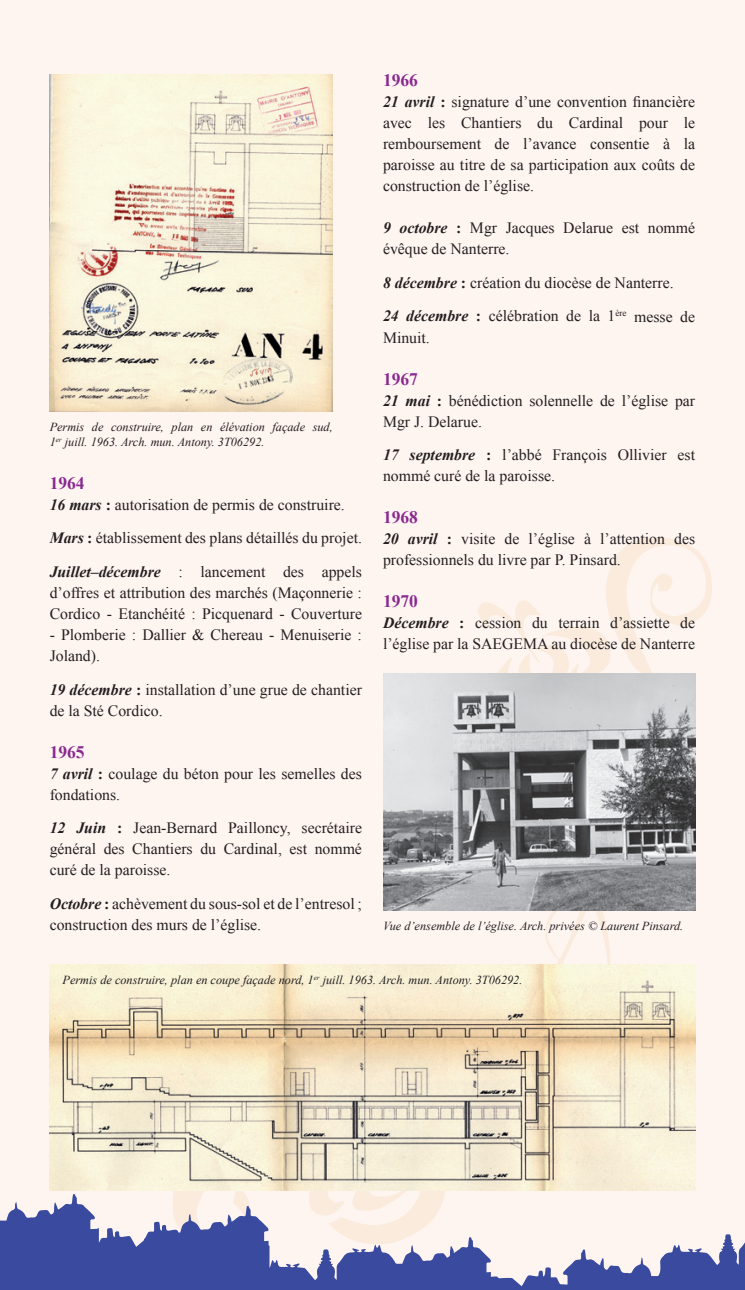
<style>
.page{position:relative;width:745px;height:1290px;background:#fff}
.page>*{position:absolute;margin:0;border:0;box-sizing:border-box;transform-origin:0 0}
.t1{font:700 17.5px "Times New Roman";color:#892890}
.t2{font:15.75px/21px "Times New Roman";color:#231f20}
.t3{font:italic 12.25px/14.7px "Times New Roman";color:#231f20}
.s1{font-weight:700;font-style:italic}
.s2{font-weight:700}
</style>
<div class="page">
<div style="left:0;top:0;width:744px;height:1290px;background:#fef5f1"></div>
<svg style="left:383px;top:537px;width:328px;height:645px"></svg>
<img style="left:50px;top:74px;width:282px;height:337px">
<img style="left:50px;top:964px;width:644px;height:218px">
<img style="left:383px;top:674px;width:311px;height:236px">
<svg style="left:0;top:1182px;width:744px;height:108px"></svg>
<p class="t3" style="left:50px;top:419px;width:284px">Permis de construire, plan en élévation façade sud,<br>1<sup>er</sup> juill. 1963. Arch. mun. Antony. 3T06292.</p>
<p class="t1" style="left:50px;top:471px;width:36px">1964</p>
<p class="t2" style="left:50px;top:487px;width:313px;line-height:33.6px"><span class="s1">16 mars</span> <span class="s2">:</span> autorisation de permis de construire.<br><span class="s1">Mars</span> <span class="s2">:</span> établissement des plans détaillés du projet.<br><span class="s1">Juillet–décembre</span> : lancement des appels</p>
<p class="t2" style="left:50px;top:582px;width:313px">d’offres et attribution des marchés (Maçonnerie :<br>Cordico - Etanchéité : Picquenard - Couverture</p>
<p class="t2" style="left:50px;top:624px;width:313px">- Plomberie : Dallier &amp; Chereau - Menuiserie :<br>Joland).</p>
<p class="t2" style="left:50px;top:679px;width:313px"><span class="s1">19 décembre</span> <span class="s2">:</span> installation d’une grue de chantier de la Sté Cordico.</p>
<p class="t1" style="left:50px;top:740px;width:36px">1965</p>
<p class="t2" style="left:50px;top:763px;width:313px"><span class="s1">7 avril</span> <span class="s2">:</span> coulage du béton pour les semelles des fondations.</p>
<p class="t2" style="left:50px;top:817px;width:313px;text-align:justify"><span class="s1">12 Juin</span> <span class="s2">:</span> Jean-Bernard Pailloncy, secrétaire général des Chantiers du Cardinal, est nommé curé de la paroisse.</p>
<p class="t2" style="left:50px;top:893px;width:313px"><span class="s1">Octobre</span> <span class="s2">:</span> achèvement du sous-sol et de l’entresol ; construction des murs de l’église.</p>
<p class="t1" style="left:383px;top:68px;width:36px">1966</p>
<p class="t2" style="left:383px;top:91px;width:313px;text-align:justify"><span class="s1">21 avril</span> <span class="s2">:</span> signature d’une convention financière avec les Chantiers du Cardinal pour le remboursement de l’avance consentie à la paroisse au titre de sa participation aux coûts de construction de l’église.</p>
<p class="t2" style="left:383px;top:217px;width:313px"><span class="s1">9 octobre</span> <span class="s2">:</span> Mgr Jacques Delarue est nommé évêque de Nanterre.</p>
<p class="t2" style="left:383px;top:266px;width:313px;line-height:33.6px"><span class="s1">8 décembre</span> <span class="s2">:</span> création du diocèse de Nanterre.<br><span class="s1">24 décembre</span> <span class="s2">:</span> célébration de la 1<sup>ère</sup> messe de</p>
<p class="t2" style="left:383px;top:326px;width:48px">Minuit.</p>
<p class="t1" style="left:383px;top:367px;width:36px">1967</p>
<p class="t2" style="left:383px;top:389px;width:313px"><span class="s1">21 mai</span> <span class="s2">:</span> bénédiction solennelle de l’église par<br>Mgr J. Delarue.</p>
<p class="t2" style="left:383px;top:444px;width:313px"><span class="s1">17 septembre</span> <span class="s2">:</span> l’abbé François Ollivier est nommé curé de la paroisse.</p>
<p class="t1" style="left:383px;top:505px;width:36px">1968</p>
<p class="t2" style="left:383px;top:528px;width:313px"><span class="s1">20 avril</span> <span class="s2">:</span> visite de l’église à l’attention des professionnels du livre par P. Pinsard.</p>
<p class="t1" style="left:383px;top:589px;width:36px">1970</p>
<p class="t2" style="left:383px;top:612px;width:313px"><span class="s1">Décembre</span> <span class="s2">:</span> cession du terrain d’assiette de l’église par la SAEGEMA au diocèse de Nanterre</p>
<p class="t3" style="left:383px;top:918px;width:301px">Vue d’ensemble de l’église. Arch. privées © Laurent Pinsard.</p>
<p class="t3" style="left:63px;top:973px;width:461px">Permis de construire, plan en coupe façade nord, 1<sup>er</sup> juill. 1963. Arch. mun. Antony. 3T06292.</p>
</div>
